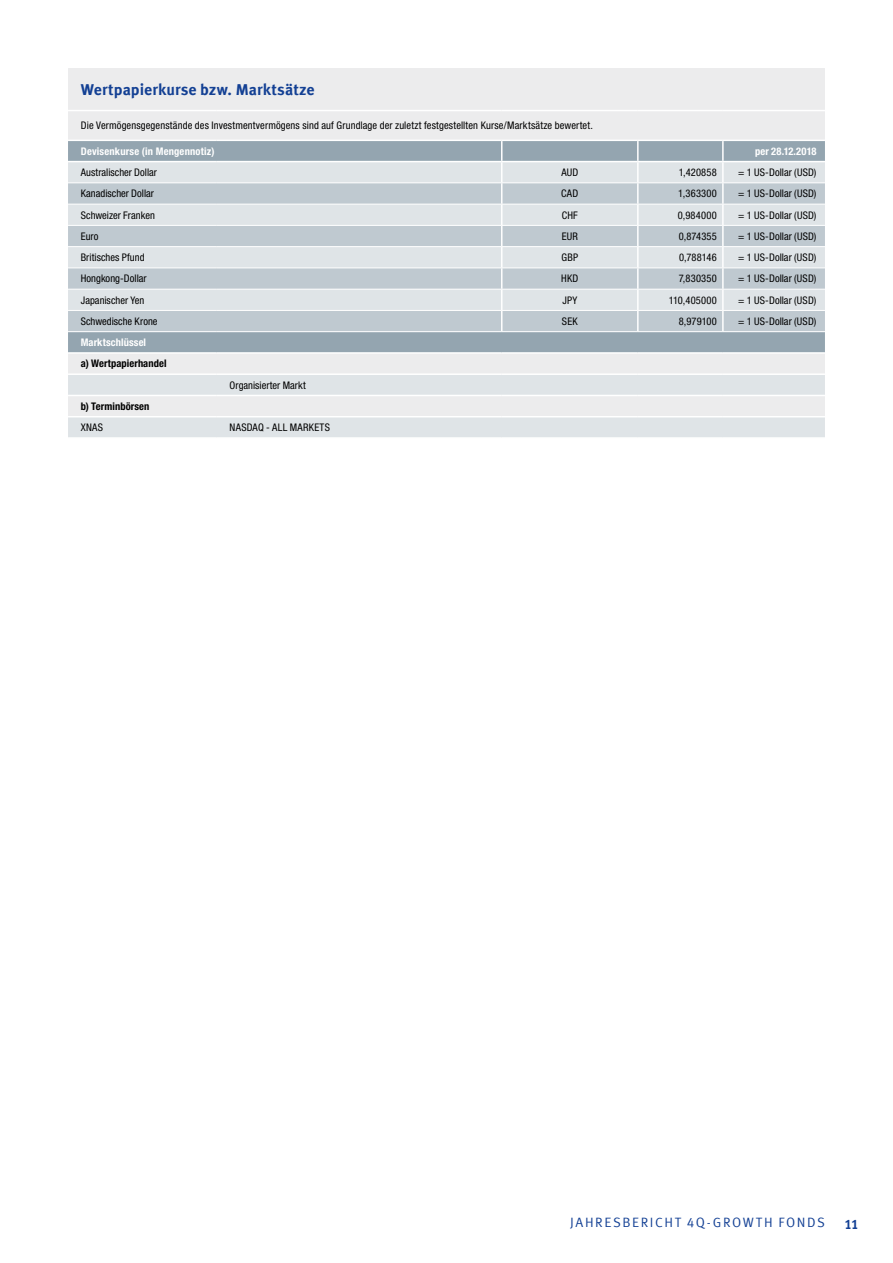
<style>
.page{position:relative;width:893px;height:1263px;background:#fff}
.page>*{position:absolute;margin:0;border:0;box-sizing:border-box;transform-origin:0 0}
.t1{font:700 15.75px "Meta Offc Pro";letter-spacing:.005em;color:#134094}
.t2{font:13.5px "Meta Offc Pro Norm";letter-spacing:.115em;color:#134094}
.t3{font:700 13.5px "Meta Offc Pro";color:#134094}
.t4{font:condensed 10.5px "Helvetica Neue LTW1 G";letter-spacing:.01em;color:#000}
.t5{font:700 condensed 10.5px "Helvetica Neue LTW1 G";letter-spacing:.015em;color:#fff}
.t6{font:700 condensed 10.5px "Helvetica Neue LTW1 G";letter-spacing:.01em;color:#000}
.t7{font:condensed 10.5px "Helvetica Neue LTW1 G";letter-spacing:.03em;color:#000}
</style>
<div class="page">
<div style="left:68px;top:68px;width:757px;height:72px;background:#ececed"></div>
<div style="left:68px;top:141px;width:757px;height:20px;background:#94a5b0"></div>
<svg style="left:68px;top:162px;width:757px;height:275px;background:#d7dce0"></svg>
<svg style="left:68px;top:183px;width:757px;height:148px;background:#cdd4da"></svg>
<hr style="left:637px;top:141px;width:2px;height:20px;background:#fff">
<hr style="left:637px;top:162px;width:2px;height:20px;background:#fff">
<hr style="left:637px;top:183px;width:2px;height:21px;background:#fff">
<hr style="left:637px;top:204px;width:2px;height:21px;background:#fff">
<hr style="left:637px;top:226px;width:2px;height:20px;background:#fff">
<hr style="left:637px;top:247px;width:2px;height:20px;background:#fff">
<hr style="left:637px;top:268px;width:2px;height:21px;background:#fff">
<hr style="left:637px;top:290px;width:2px;height:20px;background:#fff">
<svg style="left:501px;top:141px;width:1px;height:190px"></svg>
<hr style="left:637px;top:311px;width:2px;height:20px;background:#fff">
<hr style="left:722px;top:141px;width:2px;height:20px;background:#fff">
<hr style="left:722px;top:162px;width:2px;height:20px;background:#fff">
<hr style="left:722px;top:183px;width:2px;height:21px;background:#fff">
<hr style="left:722px;top:204px;width:2px;height:21px;background:#fff">
<hr style="left:722px;top:226px;width:2px;height:20px;background:#fff">
<hr style="left:722px;top:247px;width:2px;height:20px;background:#fff">
<hr style="left:722px;top:268px;width:2px;height:21px;background:#fff">
<hr style="left:722px;top:290px;width:2px;height:20px;background:#fff">
<hr style="left:722px;top:311px;width:2px;height:20px;background:#fff">
<hr style="left:68px;top:110px;width:149px;height:1px;background:#fff">
<hr style="left:217px;top:110px;width:285px;height:1px;background:#fff">
<hr style="left:502px;top:110px;width:136px;height:1px;background:#fff">
<hr style="left:638px;top:110px;width:85px;height:1px;background:#fff">
<hr style="left:723px;top:110px;width:102px;height:1px;background:#fff">
<hr style="left:68px;top:373px;width:149px;height:2px;background:#fff">
<hr style="left:217px;top:373px;width:285px;height:2px;background:#fff">
<hr style="left:502px;top:373px;width:136px;height:2px;background:#fff">
<hr style="left:638px;top:373px;width:85px;height:2px;background:#fff">
<hr style="left:723px;top:373px;width:102px;height:2px;background:#fff">
<hr style="left:68px;top:395px;width:149px;height:1px;background:#fff">
<hr style="left:217px;top:395px;width:285px;height:1px;background:#fff">
<hr style="left:502px;top:395px;width:136px;height:1px;background:#fff">
<hr style="left:638px;top:395px;width:85px;height:1px;background:#fff">
<hr style="left:723px;top:395px;width:102px;height:1px;background:#fff">
<hr style="left:68px;top:416px;width:149px;height:1px;background:#fff">
<hr style="left:217px;top:416px;width:285px;height:1px;background:#fff">
<hr style="left:502px;top:416px;width:136px;height:1px;background:#fff">
<hr style="left:638px;top:416px;width:85px;height:1px;background:#fff">
<hr style="left:723px;top:416px;width:102px;height:1px;background:#fff">
<hr style="left:217px;top:161px;width:285px;height:1px;background:#fff">
<hr style="left:68px;top:352px;width:149px;height:2px;background:#fff">
<hr style="left:217px;top:352px;width:285px;height:2px;background:#fff">
<hr style="left:502px;top:352px;width:136px;height:2px;background:#fff">
<hr style="left:638px;top:352px;width:85px;height:2px;background:#fff">
<hr style="left:723px;top:352px;width:102px;height:2px;background:#fff">
<hr style="left:68px;top:182px;width:149px;height:1px;background:#fff">
<hr style="left:217px;top:182px;width:285px;height:1px;background:#fff">
<hr style="left:502px;top:182px;width:136px;height:1px;background:#fff">
<hr style="left:638px;top:182px;width:85px;height:1px;background:#fff">
<hr style="left:723px;top:182px;width:102px;height:1px;background:#fff">
<hr style="left:68px;top:204px;width:149px;height:1px;background:#fff">
<hr style="left:217px;top:204px;width:285px;height:1px;background:#fff">
<hr style="left:502px;top:204px;width:136px;height:1px;background:#fff">
<hr style="left:638px;top:204px;width:85px;height:1px;background:#fff">
<hr style="left:723px;top:204px;width:102px;height:1px;background:#fff">
<hr style="left:68px;top:225px;width:149px;height:1px;background:#fff">
<hr style="left:217px;top:225px;width:285px;height:1px;background:#fff">
<hr style="left:502px;top:225px;width:136px;height:1px;background:#fff">
<hr style="left:638px;top:225px;width:85px;height:1px;background:#fff">
<hr style="left:723px;top:225px;width:102px;height:1px;background:#fff">
<hr style="left:68px;top:246px;width:149px;height:1px;background:#fff">
<hr style="left:217px;top:246px;width:285px;height:1px;background:#fff">
<hr style="left:502px;top:246px;width:136px;height:1px;background:#fff">
<hr style="left:638px;top:246px;width:85px;height:1px;background:#fff">
<hr style="left:723px;top:246px;width:102px;height:1px;background:#fff">
<hr style="left:68px;top:267px;width:149px;height:1px;background:#fff">
<hr style="left:217px;top:267px;width:285px;height:1px;background:#fff">
<hr style="left:502px;top:267px;width:136px;height:1px;background:#fff">
<hr style="left:638px;top:267px;width:85px;height:1px;background:#fff">
<hr style="left:723px;top:267px;width:102px;height:1px;background:#fff">
<hr style="left:68px;top:289px;width:149px;height:1px;background:#fff">
<hr style="left:217px;top:289px;width:285px;height:1px;background:#fff">
<hr style="left:502px;top:289px;width:136px;height:1px;background:#fff">
<hr style="left:638px;top:289px;width:85px;height:1px;background:#fff">
<hr style="left:723px;top:289px;width:102px;height:1px;background:#fff">
<hr style="left:68px;top:310px;width:149px;height:1px;background:#fff">
<hr style="left:217px;top:310px;width:285px;height:1px;background:#fff">
<hr style="left:502px;top:310px;width:136px;height:1px;background:#fff">
<hr style="left:638px;top:310px;width:85px;height:1px;background:#fff">
<hr style="left:723px;top:310px;width:102px;height:1px;background:#fff">
<hr style="left:68px;top:331px;width:149px;height:1px;background:#fff">
<hr style="left:217px;top:331px;width:285px;height:1px;background:#fff">
<hr style="left:502px;top:331px;width:136px;height:1px;background:#fff">
<hr style="left:638px;top:331px;width:85px;height:1px;background:#fff">
<hr style="left:723px;top:331px;width:102px;height:1px;background:#fff">
<h1 class="t1" style="left:81px;top:78px;width:235px">Wertpapierkurse bzw. Marktsätze</h1>
<p class="t4" style="left:81px;top:119px;width:514px">Die Vermögensgegenstände des Investmentvermögens sind auf Grundlage der zuletzt festgestellten Kurse/Marktsätze bewertet.</p>
<p class="t5" style="left:81px;top:145px;width:135px">Devisenkurse (in Mengennotiz)</p>
<p class="t5" style="left:755px;top:145px;width:63px">per 28.12.2018</p>
<p class="t4" style="left:81px;top:166px;width:78px">Australischer Dollar</p>
<p class="t4" style="left:561px;top:166px;width:18px">AUD</p>
<p class="t4" style="left:679px;top:166px;width:40px">1,420858</p>
<p class="t4" style="left:738px;top:166px;width:80px">= 1 US-Dollar (USD)</p>
<p class="t4" style="left:81px;top:187px;width:75px">Kanadischer Dollar</p>
<p class="t4" style="left:561px;top:187px;width:19px">CAD</p>
<p class="t4" style="left:678px;top:187px;width:40px">1,363300</p>
<p class="t4" style="left:738px;top:187px;width:80px">= 1 US-Dollar (USD)</p>
<p class="t4" style="left:81px;top:209px;width:76px">Schweizer Franken</p>
<p class="t4" style="left:562px;top:209px;width:18px">CHF</p>
<p class="t4" style="left:678px;top:209px;width:41px">0,984000</p>
<p class="t4" style="left:738px;top:209px;width:80px">= 1 US-Dollar (USD)</p>
<p class="t4" style="left:81px;top:230px;width:19px">Euro</p>
<p class="t4" style="left:562px;top:230px;width:18px">EUR</p>
<p class="t4" style="left:679px;top:230px;width:40px">0,874355</p>
<p class="t4" style="left:738px;top:230px;width:80px">= 1 US-Dollar (USD)</p>
<p class="t4" style="left:81px;top:251px;width:65px">Britisches Pfund</p>
<p class="t4" style="left:561px;top:251px;width:18px">GBP</p>
<p class="t4" style="left:679px;top:251px;width:39px">0,788146</p>
<p class="t4" style="left:738px;top:251px;width:80px">= 1 US-Dollar (USD)</p>
<p class="t4" style="left:81px;top:272px;width:67px">Hongkong-Dollar</p>
<p class="t4" style="left:561px;top:272px;width:19px">HKD</p>
<p class="t4" style="left:679px;top:272px;width:40px">7,830350</p>
<p class="t4" style="left:738px;top:272px;width:80px">= 1 US-Dollar (USD)</p>
<p class="t4" style="left:81px;top:294px;width:65px">Japanischer Yen</p>
<p class="t4" style="left:562px;top:294px;width:16px">JPY</p>
<p class="t4" style="left:669px;top:294px;width:50px">110,405000</p>
<p class="t4" style="left:738px;top:294px;width:80px">= 1 US-Dollar (USD)</p>
<p class="t4" style="left:81px;top:315px;width:78px">Schwedische Krone</p>
<p class="t4" style="left:562px;top:315px;width:17px">SEK</p>
<p class="t4" style="left:679px;top:315px;width:40px">8,979100</p>
<p class="t4" style="left:738px;top:315px;width:80px">= 1 US-Dollar (USD)</p>
<p class="t5" style="left:81px;top:336px;width:67px">Marktschlüssel</p>
<p class="t6" style="left:81px;top:357px;width:87px">a) Wertpapierhandel</p>
<p class="t4" style="left:230px;top:379px;width:78px">Organisierter Markt</p>
<p class="t6" style="left:81px;top:400px;width:70px">b) Terminbörsen</p>
<p class="t4" style="left:81px;top:421px;width:24px">XNAS</p>
<p class="t7" style="left:230px;top:421px;width:102px">NASDAQ - ALL MARKETS</p>
<p class="t2" style="left:570px;top:1211px;width:256px">JAHRESBERICHT 4Q-GROWTH FONDS</p>
<p class="t3" style="left:844px;top:1214px;width:16px">11</p>
</div>
